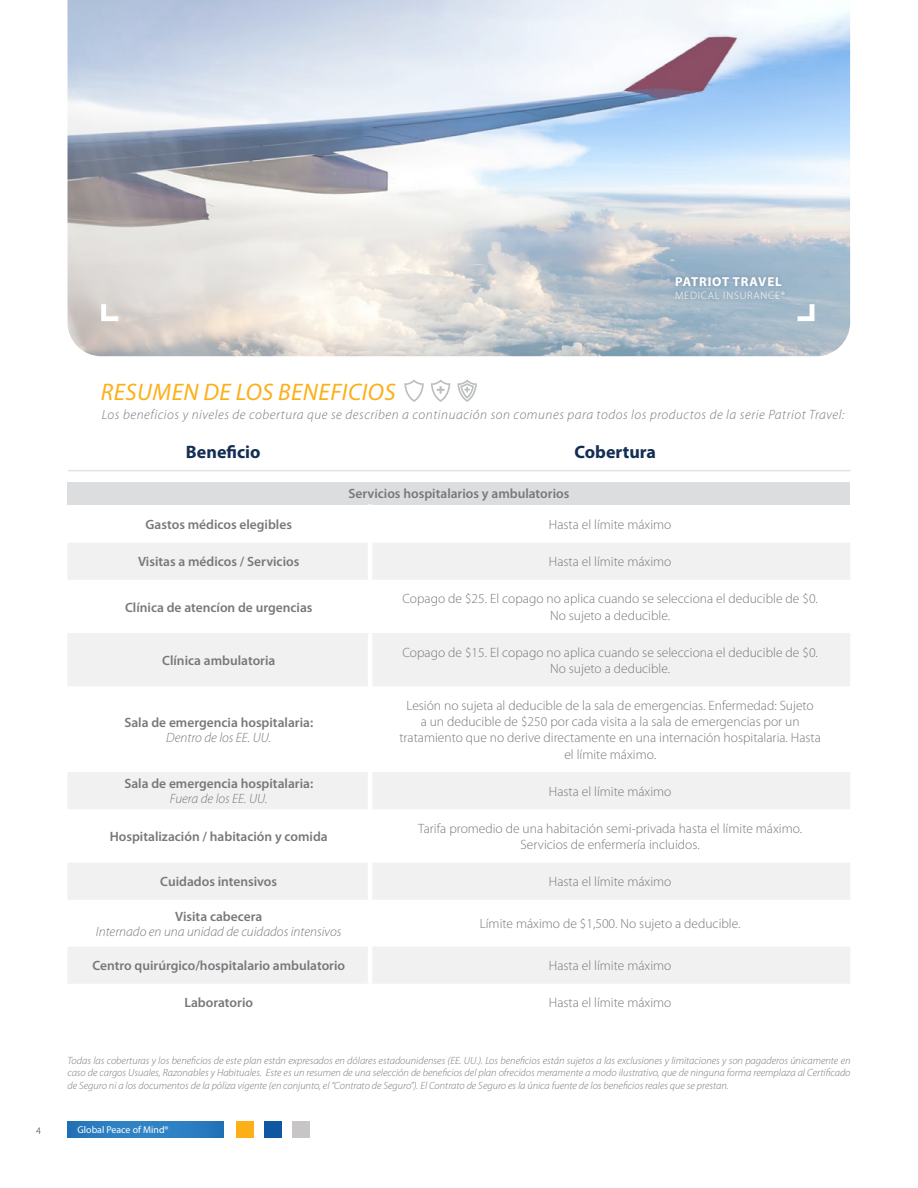
<style>
.page{position:relative;width:918px;height:1188px;background:#fff}
.page>*{position:absolute;margin:0;border:0;box-sizing:border-box;transform-origin:0 0}
.t1{font:italic 24px "Myriad Pro";letter-spacing:.02em;color:#fcaf17}
.t2{font:700 18px "Myriad Pro";color:#132e52}
.t3{font:300 13.5px/16.2px "Myriad Pro";color:#77787b;text-align:center}
.t4{font:600 13.5px "Myriad Pro";color:#77787b}
.t5{font:italic 300 13.5px "Myriad Pro";letter-spacing:.04em;color:#77787b}
.t6{font:italic 300 13.5px "Myriad Pro";color:#77787b}
.t7{font:700 12.9px "Myriad Pro";letter-spacing:.07em;color:#fff}
.t8{font:300 10.8px "Myriad Pro";letter-spacing:.07em;color:#fff}
.t9{font:italic 300 10.5px/12.6px "Myriad Pro";color:#77787b;text-align:justify}
.t10{font:300 10.05px "Myriad Pro";color:#273856}
.t11{font:9.9px "Myriad Pro";color:#fff}
</style>
<div class="page">
<div style="left:236px;top:1121px;width:17px;height:16px;background:#fcaf17"></div>
<div style="left:264px;top:1121px;width:17px;height:16px;background:#1057a2"></div>
<div style="left:292px;top:1121px;width:18px;height:16px;background:#c7c5c5"></div>
<img style="left:68px;top:0;width:782px;height:356px">
<div style="left:672px;top:273px;width:117px;height:30px;background:#000;opacity:.17"></div>
<svg style="left:101px;top:304px;width:17px;height:17px"></svg>
<svg style="left:797px;top:304px;width:17px;height:17px"></svg>
<div style="left:68px;top:482px;width:782px;height:22px;background:#dcddde"></div>
<svg style="left:68px;top:543px;width:782px;height:441px"></svg>
<hr style="left:368px;top:543px;width:4px;height:37px;background:#fff">
<hr style="left:368px;top:580px;width:4px;height:53px;background:#fff">
<hr style="left:368px;top:633px;width:4px;height:53px;background:#fff">
<hr style="left:368px;top:686px;width:4px;height:86px;background:#fff">
<hr style="left:368px;top:772px;width:4px;height:37px;background:#fff">
<hr style="left:368px;top:809px;width:4px;height:54px;background:#fff">
<hr style="left:368px;top:863px;width:4px;height:37px;background:#fff">
<hr style="left:368px;top:900px;width:4px;height:47px;background:#fff">
<hr style="left:368px;top:947px;width:4px;height:37px;background:#fff">
<svg style="left:404px;top:344px;width:74px;height:58px"></svg>
<hr style="left:68px;top:470px;width:782px;height:1px;background:#c7c5c4">
<div style="left:68px;top:1121px;width:156px;height:16px;background:linear-gradient(to right,#2b7dc1,#2b7dc0)"></div>
<p class="t7" style="left:675px;top:275px;width:108px">PATRIOT TRAVEL</p>
<p class="t8" style="left:675px;top:290px;width:111px">MEDICAL INSURANCE®</p>
<h1 class="t1" style="left:101px;top:379px;width:296px">RESUMEN DE LOS BENEFICIOS</h1>
<p class="t5" style="left:102px;top:408px;width:744px">Los beneficios y niveles de cobertura que se describen a continuación son comunes para todos los productos de la serie Patriot Travel:</p>
<h2 class="t2" style="left:186px;top:442px;width:76px">Beneficio</h2>
<h2 class="t2" style="left:574px;top:442px;width:83px">Cobertura</h2>
<p class="t4" style="left:348px;top:486px;width:223px">Servicios hospitalarios y ambulatorios</p>
<p class="t4" style="left:146px;top:517px;width:148px">Gastos médicos elegibles</p>
<p class="t3" style="left:549px;top:516px;width:124px">Hasta el límite máximo</p>
<p class="t4" style="left:138px;top:554px;width:163px">Visitas a médicos / Servicios</p>
<p class="t3" style="left:549px;top:554px;width:124px">Hasta el límite máximo</p>
<p class="t4" style="left:125px;top:600px;width:189px">Clínica de atencíon de urgencias</p>
<p class="t3" style="left:402px;top:591px;width:417px">Copago de $25. El copago no aplica cuando se selecciona el deducible de $0.<br>No sujeto a deducible.</p>
<p class="t4" style="left:162px;top:653px;width:115px">Clínica ambulatoria</p>
<p class="t3" style="left:402px;top:644px;width:417px">Copago de $15. El copago no aplica cuando se selecciona el deducible de $0.<br>No sujeto a deducible.</p>
<p class="t4" style="left:124px;top:715px;width:190px">Sala de emergencia hospitalaria:</p>
<p class="t6" style="left:166px;top:730px;width:107px">Dentro de los EE. UU.</p>
<p class="t4" style="left:124px;top:776px;width:190px">Sala de emergencia hospitalaria:</p>
<p class="t6" style="left:170px;top:792px;width:99px">Fuera de los EE. UU.</p>
<p class="t3" style="left:399px;top:698px;width:423px">Lesión no sujeta al deducible de la sala de emergencias. Enfermedad: Sujeto<br>a un deducible de $250 por cada visita a la sala de emergencias por un tratamiento que no derive directamente en una internación hospitalaria. Hasta el límite máximo.</p>
<p class="t3" style="left:549px;top:783px;width:124px">Hasta el límite máximo</p>
<p class="t4" style="left:110px;top:829px;width:219px">Hospitalización / habitación y comida</p>
<p class="t3" style="left:418px;top:821px;width:385px">Tarifa promedio de una habitación semi-privada hasta el límite máximo.<br>Servicios de enfermería incluidos.</p>
<p class="t4" style="left:160px;top:874px;width:118px">Cuidados intensivos</p>
<p class="t3" style="left:549px;top:874px;width:124px">Hasta el límite máximo</p>
<p class="t4" style="left:175px;top:909px;width:88px">Visita cabecera</p>
<p class="t6" style="left:96px;top:924px;width:247px">Internado en una unidad de cuidados intensivos</p>
<p class="t3" style="left:480px;top:916px;width:262px">Límite máximo de $1,500. No sujeto a deducible.</p>
<p class="t4" style="left:92px;top:958px;width:254px">Centro quirúrgico/hospitalario ambulatorio</p>
<p class="t3" style="left:549px;top:958px;width:124px">Hasta el límite máximo</p>
<p class="t4" style="left:184px;top:995px;width:70px">Laboratorio</p>
<p class="t3" style="left:549px;top:995px;width:124px">Hasta el límite máximo</p>
<p class="t9" style="left:68px;top:1054px;width:785px">Todas las coberturas y los beneficios de este plan están expresados en dólares estadounidenses (EE. UU.). Los beneficios están sujetos a las exclusiones y limitaciones y son pagaderos únicamente en caso de cargos Usuales, Razonables y Habituales. Este es un resumen de una selección de beneficios del plan ofrecidos meramente a modo ilustrativo, que de ninguna forma reemplaza al Certificado de Seguro ni a los documentos de la póliza vigente (en conjunto, el “Contrato de Seguro”). El Contrato de Seguro es la única fuente de los beneficios reales que se prestan.</p>
<p class="t10" style="left:36px;top:1125px;width:6px">4</p>
<p class="t11" style="left:78px;top:1124px;width:93px">Global Peace of Mind®</p>
</div>
